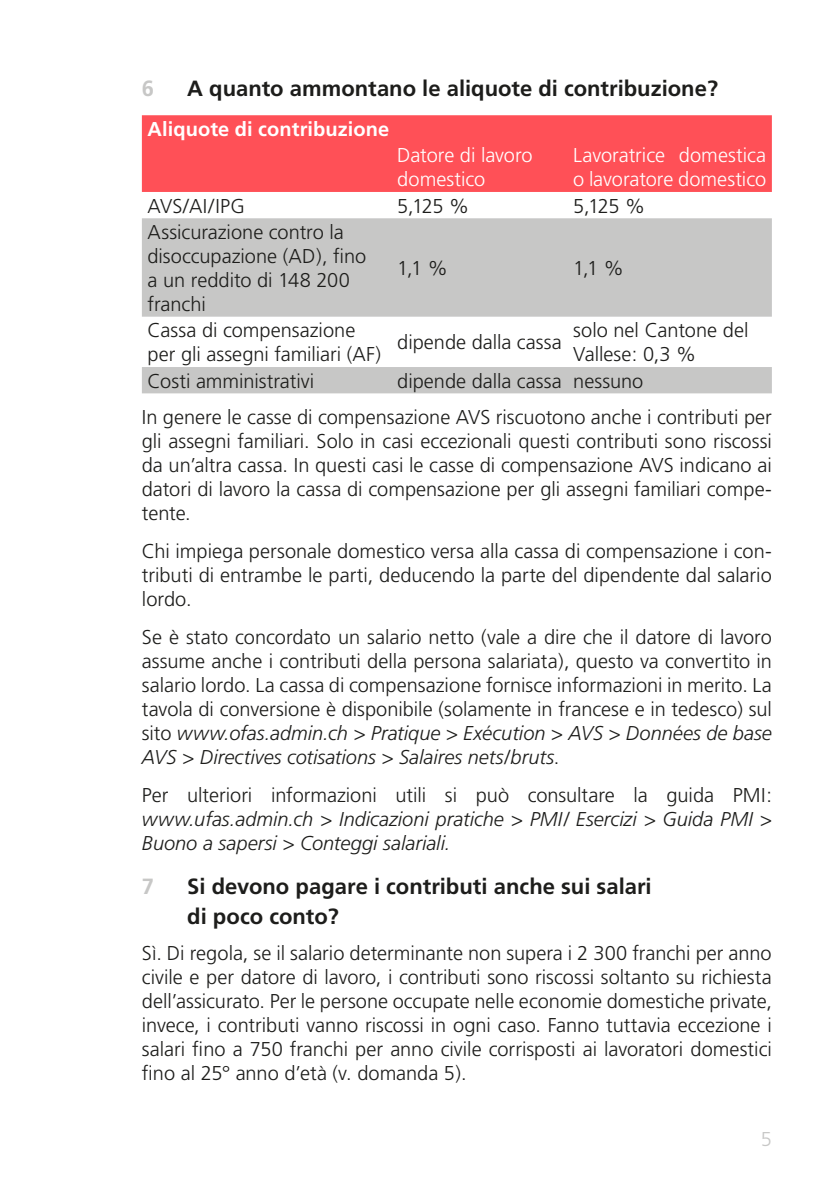
<style>
.page{position:relative;width:840px;height:1191px;background:#fff}
.page>*{position:absolute;margin:0;border:0;box-sizing:border-box;transform-origin:0 0}
.t1{font:700 22px/30px "Frutiger";color:#1d1d1b}
.t2{font:700 22px "Frutiger";color:#c7c7c6}
.Grundtext{font:300 20px/24px "Frutiger";color:#1d1d1b;text-align:justify}
.Grundtext-2{font:italic 300 20px/24px "Frutiger";color:#1d1d1b;text-align:justify}
.Tabellen_Text_Weiss{font:300 20px/24px "Frutiger";color:#fff}
.Tabellen_Text_Weiss-2{font:700 20px "Frutiger";letter-spacing:.005em;color:#fff}
.t3{font:300 20px "Frutiger";color:#c7c7c6}
.s1{font-style:italic}
.s2{font-style:normal}
</style>
<div class="page">
<div style="left:142px;top:115px;width:629px;height:77px;background:#ff5057"></div>
<svg style="left:142px;top:218px;width:629px;height:175px;fill:#c7c7c6"></svg>
<p class="t2" style="left:142px;top:75px;width:14px">6</p>
<p class="t1" style="left:187px;top:73px;width:532px">A quanto ammontano le aliquote di contribuzione?</p>
<p class="Tabellen_Text_Weiss-2" style="left:147px;top:117px;width:243px">Aliquote di contribuzione</p>
<p class="Tabellen_Text_Weiss" style="left:397px;top:144px;width:137px">Datore di lavoro domestico</p>
<p class="Tabellen_Text_Weiss" style="left:573px;top:144px;width:194px">Lavoratrice domestica o lavoratore domestico</p>
<p class="Grundtext" style="left:147px;top:194px;width:99px">AVS/AI/IPG</p>
<p class="Grundtext" style="left:397px;top:194px;width:73px">5,125 %</p>
<p class="Grundtext" style="left:573px;top:194px;width:73px">5,125 %</p>
<p class="Grundtext" style="left:147px;top:220px;width:220px;text-align:left">Assicurazione contro la disoccupazione (AD), fino a un reddito di 148 200 franchi</p>
<p class="Grundtext" style="left:397px;top:256px;width:52px">1,1 %</p>
<p class="Grundtext" style="left:573px;top:256px;width:52px">1,1 %</p>
<p class="Grundtext" style="left:147px;top:319px;width:235px">Cassa di compensazione per gli assegni familiari (AF)</p>
<p class="Grundtext" style="left:397px;top:331px;width:166px">dipende dalla cassa</p>
<p class="Grundtext" style="left:573px;top:319px;width:177px">solo nel Cantone del<br>Vallese: 0,3 %</p>
<p class="Grundtext" style="left:147px;top:369px;width:168px">Costi amministrativi</p>
<p class="Grundtext" style="left:397px;top:369px;width:166px">dipende dalla cassa</p>
<p class="Grundtext" style="left:573px;top:369px;width:72px">nessuno</p>
<p class="Grundtext" style="left:142px;top:405px;width:631px">In genere le casse di compensazione AVS riscuotono anche i contributi per gli assegni familiari. Solo in casi eccezionali questi contributi sono riscossi da un’altra cassa. In questi casi le casse di compensazione AVS indicano ai datori di lavoro la cassa di compensazione per gli assegni familiari compe&shy;tente.</p>
<p class="Grundtext" style="left:142px;top:539px;width:631px">Chi impiega personale domestico versa alla cassa di compensazione i con&shy;tributi di entrambe le parti, deducendo la parte del dipendente dal salario lordo.</p>
<p class="Grundtext" style="left:142px;top:625px;width:631px">Se è stato concordato un salario netto (vale a dire che il datore di lavoro assume anche i contributi della persona salariata), questo va convertito in salario lordo. La cassa di compensazione fornisce informazioni in merito. La tavola di conversione è disponibile (solamente in francese e in tedesco) sul sito <span class="s1">www.ofas.admin.ch &gt; Pratique &gt; Exécution &gt; AVS &gt; Données de base AVS &gt; Directives cotisations &gt; Salaires nets/bruts</span>.</p>
<p class="Grundtext-2" style="left:142px;top:783px;width:631px"><span class="s2">Per ulteriori informazioni utili si può consultare la guida PMI: </span>www.ufas.admin.ch &gt; Indicazioni pratiche &gt; PMI/ Esercizi &gt; Guida PMI &gt; Buono a sapersi &gt; Conteggi salariali.</p>
<p class="t2" style="left:142px;top:874px;width:14px">7</p>
<p class="t1" style="left:187px;top:872px;width:465px">Si devono pagare i contributi anche sui salari di poco conto?</p>
<p class="Grundtext" style="left:142px;top:941px;width:631px">Sì. Di regola, se il salario determinante non supera i 2 300 franchi per anno civile e per datore di lavoro, i contributi sono riscossi soltanto su richiesta dell’assicurato. Per le persone occupate nelle economie domestiche private, invece, i contributi vanno riscossi in ogni caso. Fanno tuttavia eccezione i salari fino a 750 franchi per anno civile corrisposti ai lavoratori domestici fino al 25° anno d’età (v. domanda 5).</p>
<p class="t3" style="left:760px;top:1127px;width:13px">5</p>
</div>
